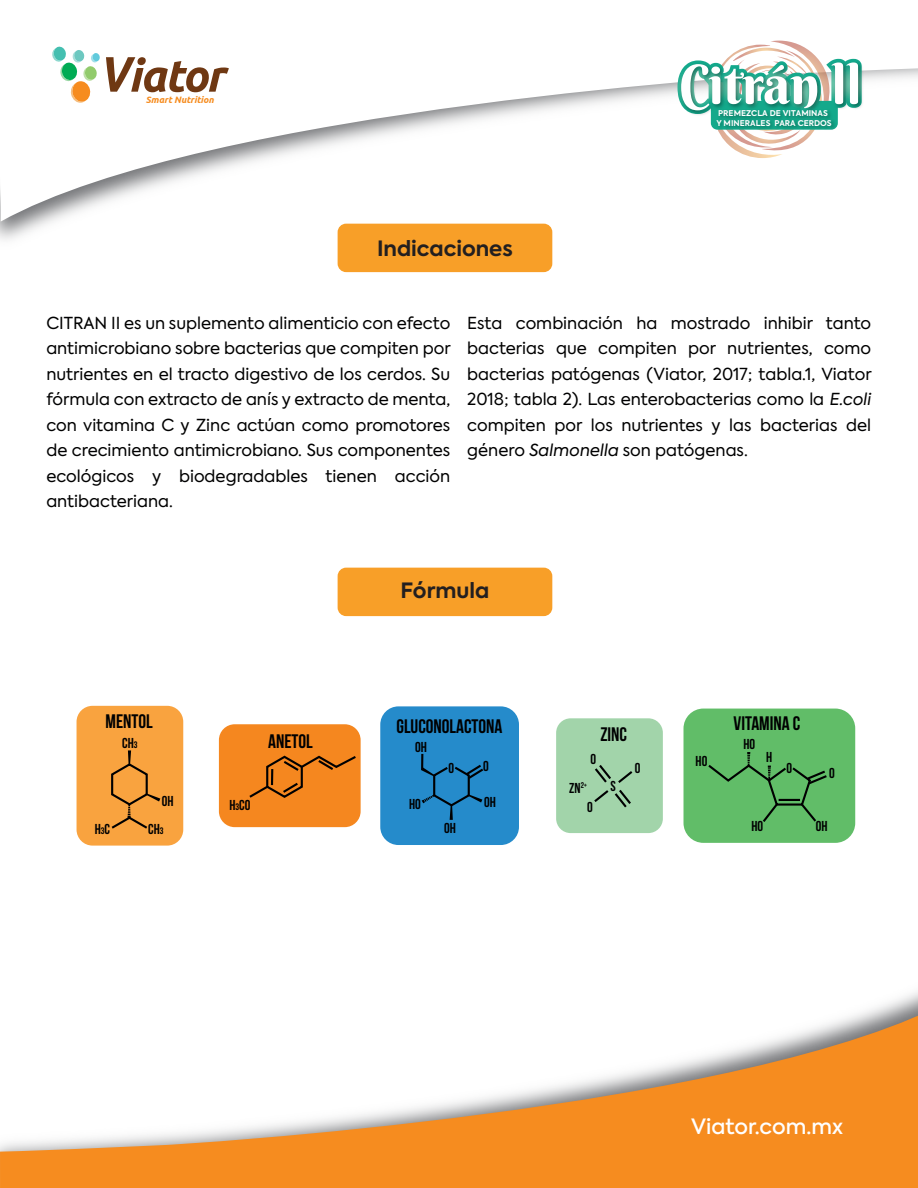
<style>
.page{position:relative;width:918px;height:1188px;background:#fff}
.page>*{position:absolute;margin:0;border:0;box-sizing:border-box;transform-origin:0 0}
.t1{font:54.3px "Berkshire Swash";color:#fff}
.t2{font:700 21px "Axiforma";color:#231f20}
.t3{font:500 21px "Axiforma";color:#fff}
.t4{font:700 19.5px "Bebas Neue";color:#000001}
.t5{font:16.5px/25.5px "Axiforma";color:#000001;text-align:justify}
.t6{font:700 14.25px "Bebas Neue";color:#000001}
.t7{font:italic 700 9.3px "Ubuntu";color:#f68c1f}
.t8{font:700 7.95px/9.4px "Axiforma";color:#fff}
.s1{font-style:italic}
.s2{font-size:9.3px}
</style>
<div class="page">
<svg style="left:0;top:997px;width:918px;height:191px"></svg>
<svg style="left:1px;top:40px;width:917px;height:182px"></svg>
<svg style="left:106px;top:57px;width:123px;height:35px"></svg>
<svg style="left:52px;top:46px;width:48px;height:57px"></svg>
<svg style="left:673px;top:41px;width:195px;height:117px"></svg>
<img style="left:675px;top:48px;width:194px;height:77px">
<img style="left:713px;top:106px;width:125px;height:29px">
<div style="left:338px;top:224px;width:214px;height:48px;background:#f89f28;border-radius:9px"></div>
<div style="left:338px;top:568px;width:214px;height:48px;background:#f89f28;border-radius:9px"></div>
<div style="left:380px;top:706px;width:139px;height:139px;background:#258bcb;border-radius:18px"></div>
<svg style="left:421px;top:754px;width:63px;height:66px"></svg>
<div style="left:684px;top:709px;width:171px;height:134px;background:#61bd68;border-radius:20px"></div>
<svg style="left:708px;top:752px;width:119px;height:70px"></svg>
<div style="left:219px;top:724px;width:142px;height:103px;background:#f5871f;border-radius:16px"></div>
<svg style="left:249px;top:755px;width:107px;height:43px"></svg>
<div style="left:556px;top:718px;width:107px;height:115px;background:#a2d4aa;border-radius:15px"></div>
<svg style="left:594px;top:765px;width:39px;height:43px"></svg>
<div style="left:77px;top:706px;width:106px;height:140px;background:#f9a33f;border-radius:16px"></div>
<svg style="left:111px;top:750px;width:49px;height:79px"></svg>
<p class="t7" style="left:146px;top:94px;width:69px">Smart Nutrition</p>
<p class="t2" style="left:377px;top:234px;width:137px">Indicaciones</p>
<h1 class="t1" style="left:679px;top:51px;width:184px">Citrán ll</h1>
<p class="t8" style="left:716px;top:109px;width:117px">PREMEZCLA DE VITAMINAS<br>Y MINERALES PARA CERDOS</p>
<p class="t5" style="left:46px;top:310px;width:406px">CITRAN II es un suplemento alimenticio con efecto antimicrobiano sobre bacterias que compiten por nutrientes en el tracto digestivo de los cerdos. Su fórmula con extracto de anís y extracto de menta, con vitamina C y Zinc actúan como promotores de crecimiento antimicrobiano. Sus componentes ecológicos y biodegradables tienen acción antibacteriana.</p>
<p class="t5" style="left:467px;top:310px;width:406px">Esta combinación ha mostrado inhibir tanto bacterias que compiten por nutrientes, como bacterias patógenas (Viator, 2017; tabla.1, Viator 2018; tabla 2). Las enterobacterias como la <span class="s1">E.coli </span>compiten por los nutrientes y las bacterias del género <span class="s1">Salmonella</span> son patógenas.</p>
<p class="t2" style="left:401px;top:576px;width:90px">Fórmula</p>
<p class="t4" style="left:105px;top:711px;width:49px">MENTOL</p>
<p class="t6" style="left:122px;top:735px;width:17px">CH<span class="s2">3</span></p>
<p class="t4" style="left:268px;top:730px;width:46px">ANETOL</p>
<p class="t4" style="left:396px;top:716px;width:108px">GLUCONOLACTONA</p>
<p class="t6" style="left:415px;top:739px;width:13px">OH</p>
<p class="t6" style="left:449px;top:760px;width:7px">O</p>
<p class="t6" style="left:483px;top:758px;width:7px">O</p>
<p class="t4" style="left:600px;top:724px;width:28px">ZINC</p>
<p class="t6" style="left:590px;top:751px;width:7px">O</p>
<p class="t6" style="left:635px;top:760px;width:7px">O</p>
<p class="t6" style="left:696px;top:753px;width:13px">HO</p>
<p class="t4" style="left:734px;top:712px;width:68px">VITAMINA C</p>
<p class="t6" style="left:744px;top:736px;width:13px">HO</p>
<p class="t6" style="left:766px;top:749px;width:8px">H</p>
<p class="t6" style="left:786px;top:760px;width:7px">O</p>
<p class="t6" style="left:829px;top:765px;width:7px">O</p>
<p class="t6" style="left:569px;top:780px;width:19px">ZN<sup>2+</sup></p>
<p class="t6" style="left:610px;top:779px;width:7px">S</p>
<p class="t6" style="left:162px;top:793px;width:13px">0H</p>
<p class="t6" style="left:229px;top:798px;width:23px">H<span class="s2">3</span>CO</p>
<p class="t6" style="left:409px;top:796px;width:13px">HO</p>
<p class="t6" style="left:484px;top:794px;width:13px">0H</p>
<p class="t6" style="left:587px;top:799px;width:7px">O</p>
<p class="t6" style="left:95px;top:821px;width:17px">H<span class="s2">3</span>C</p>
<p class="t6" style="left:148px;top:821px;width:17px">CH<span class="s2">3</span></p>
<p class="t6" style="left:444px;top:820px;width:13px">OH</p>
<p class="t6" style="left:751px;top:819px;width:13px">HO</p>
<p class="t6" style="left:816px;top:819px;width:13px">OH</p>
<p class="t3" style="left:691px;top:1113px;width:153px">Viator.com.mx</p>
</div>
